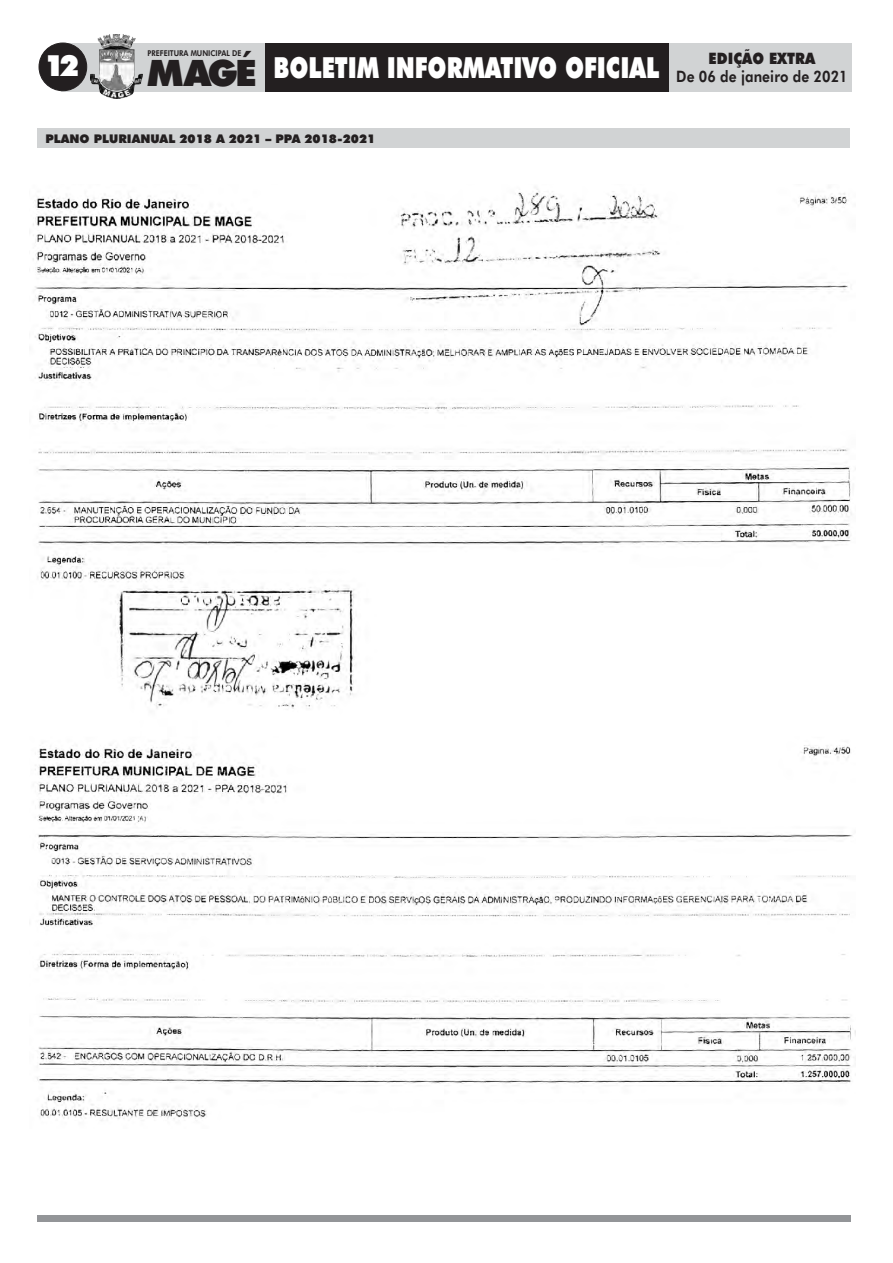
<style>
.page{position:relative;width:893px;height:1263px;background:#fff}
.page>*{position:absolute;margin:0;border:0;box-sizing:border-box;transform-origin:0 0}
.t1{font:900 29.25px "Futura BT";color:#fff}
.t2{font:900 29.1px "Futura BT";color:#fff;scale:.77 1}
.t3{font:800 15.75px "Futura BT";letter-spacing:.005em;color:#231f20;scale:.88 1}
.t4{font:900 15.75px "Futura BT";letter-spacing:.005em;color:#231f20;scale:.88 1}
.t5{font:900 12px "Futura BT";color:#231f20}
.t6{font:800 8.1px "Futura BT";color:#231f20;scale:.88 1}
.s1{font-size:36.45px;color:#231f20}
</style>
<div class="page">
<img style="left:33px;top:189px;width:823px;height:932px">
<div style="left:38px;top:1215px;width:813px;height:6px;background:#939598"></div>
<div style="left:37px;top:128px;width:813px;height:20px;background:#d1d3d4"></div>
<div style="left:61px;top:43px;width:791px;height:48px;background:#d1d3d4"></div>
<div style="left:39px;top:43px;width:48px;height:48px;background:#231f20;border:1px solid #231f20;border-radius:50%"></div>
<div style="left:265px;top:43px;width:404px;height:48px;background:#231f20"></div>
<img style="left:90px;top:35px;width:53px;height:64px">
<h1 class="t1" style="left:44px;top:54px;width:37px">12</h1>
<h2 class="t2" style="left:148px;top:56px;width:666px"><span class="s1">MAGÉ</span> BOLETIM INFORMATIVO OFICIAL</h2>
<h3 class="t4" style="left:708px;top:52px;width:123px">EDIÇÃO EXTRA</h3>
<p class="t6" style="left:148px;top:50px;width:108px">PREFEITURA MUNICIPAL DE</p>
<h3 class="t3" style="left:676px;top:70px;width:196px">De 06 de janeiro de 2021</h3>
<p class="t5" style="left:45px;top:134px;width:331px">PLANO PLURIANUAL 2018 A 2021 – PPA 2018-2021</p>
</div>
